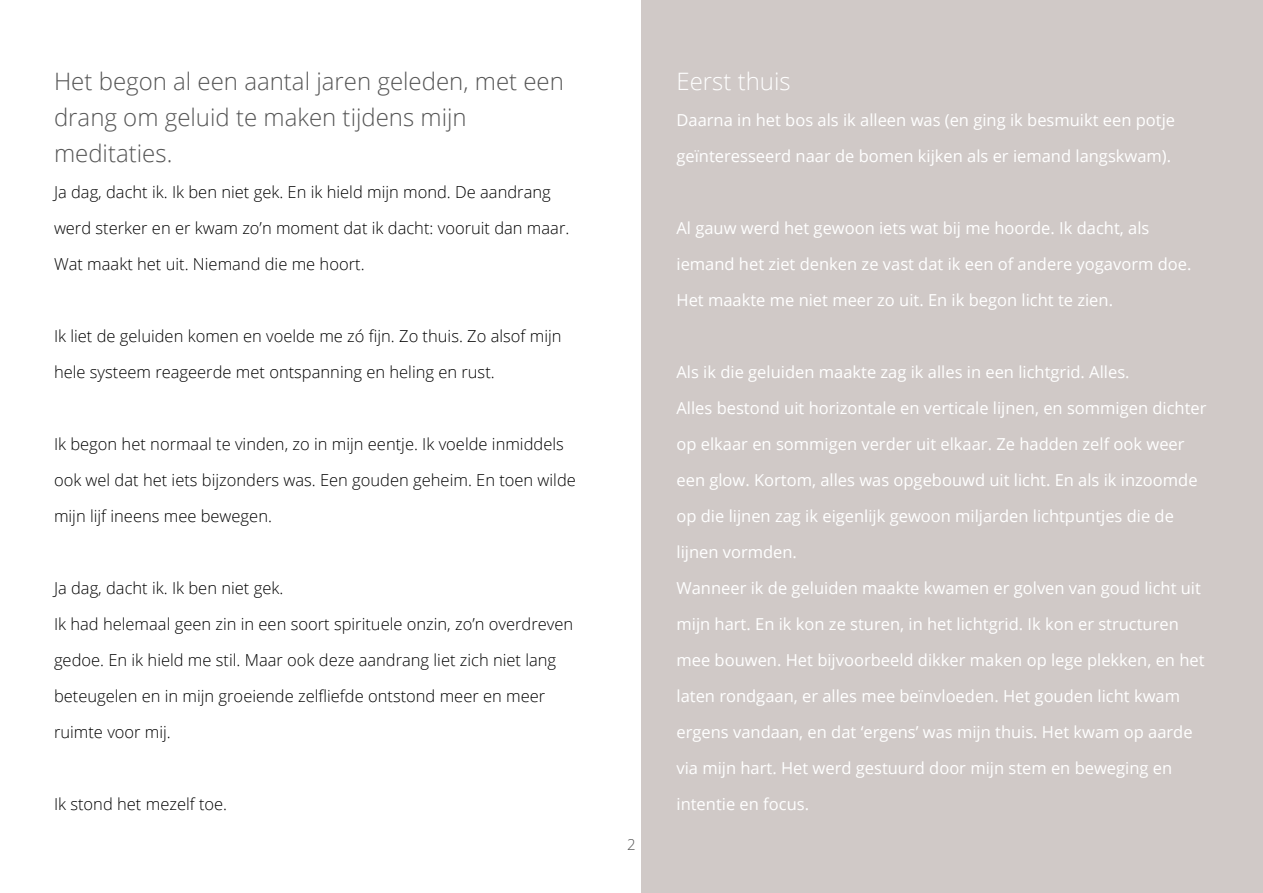
<style>
.page{position:relative;width:1263px;height:893px;background:#fff}
.page>*{position:absolute;margin:0;border:0;box-sizing:border-box;transform-origin:0 0}
.t1{font:300 24px/36px "Open Sans";color:#555}
.t2{font:300 24px "Open Sans";color:#fff}
.t3{font:16.5px/36px "Open Sans";color:#fff}
.t4{font:300 16.5px/36px "Open Sans";color:#000}
.t5{font:300 15px "Open Sans";color:#555}
</style>
<div class="page">
<div style="left:642px;top:0;width:621px;height:893px;background:#d0c9c7"></div>
<h1 class="t1" style="left:54px;top:63px;width:511px">Het begon al een aantal jaren geleden, met een drang om geluid te maken tijdens mijn meditaties.</h1>
<p class="t4" style="left:54px;top:174px;width:517px">Ja dag, dacht ik. Ik ben niet gek. En ik hield mijn mond. De aandrang werd sterker en er kwam zo’n moment dat ik dacht: vooruit dan maar.<br>Wat maakt het uit. Niemand die me hoort.</p>
<p class="t4" style="left:54px;top:318px;width:509px">Ik liet de geluiden komen en voelde me zó fijn. Zo thuis. Zo alsof mijn hele systeem reageerde met ontspanning en heling en rust.</p>
<p class="t4" style="left:54px;top:426px;width:523px">Ik begon het normaal te vinden, zo in mijn eentje. Ik voelde inmiddels ook wel dat het iets bijzonders was. Een gouden geheim. En toen wilde mijn lijf ineens mee bewegen.</p>
<p class="t4" style="left:54px;top:570px;width:521px">Ja dag, dacht ik. Ik ben niet gek.<br>Ik had helemaal geen zin in een soort spirituele onzin, zo’n overdreven gedoe. En ik hield me stil. Maar ook deze aandrang liet zich niet lang beteugelen en in mijn groeiende zelfliefde ontstond meer en meer ruimte voor mij.</p>
<p class="t4" style="left:54px;top:786px;width:175px">Ik stond het mezelf toe.</p>
<p class="t5" style="left:627px;top:835px;width:10px">2</p>
<h1 class="t2" style="left:676px;top:65px;width:116px">Eerst thuis</h1>
<p class="t3" style="left:676px;top:102px;width:500px">Daarna in het bos als ik alleen was (en ging ik besmuikt een potje geïnteresseerd naar de bomen kijken als er iemand langskwam).</p>
<p class="t3" style="left:676px;top:210px;width:516px">Al gauw werd het gewoon iets wat bij me hoorde. Ik dacht, als iemand het ziet denken ze vast dat ik een of andere yogavorm doe.<br>Het maakte me niet meer zo uit. En ik begon licht te zien.</p>
<p class="t3" style="left:676px;top:354px;width:531px">Als ik die geluiden maakte zag ik alles in een lichtgrid. Alles.<br>Alles bestond uit horizontale en verticale lijnen, en sommigen dichter op elkaar en sommigen verder uit elkaar. Ze hadden zelf ook weer een glow. Kortom, alles was opgebouwd uit licht. En als ik inzoomde op die lijnen zag ik eigenlijk gewoon miljarden lichtpuntjes die de lijnen vormden.<br>Wanneer ik de geluiden maakte kwamen er golven van goud licht uit mijn hart. En ik kon ze sturen, in het lichtgrid. Ik kon er structuren mee bouwen. Het bijvoorbeeld dikker maken op lege plekken, en het laten rondgaan, er alles mee beïnvloeden. Het gouden licht kwam ergens vandaan, en dat ‘ergens’ was mijn thuis. Het kwam op aarde via mijn hart. Het werd gestuurd door mijn stem en beweging en intentie en focus.</p>
</div>
